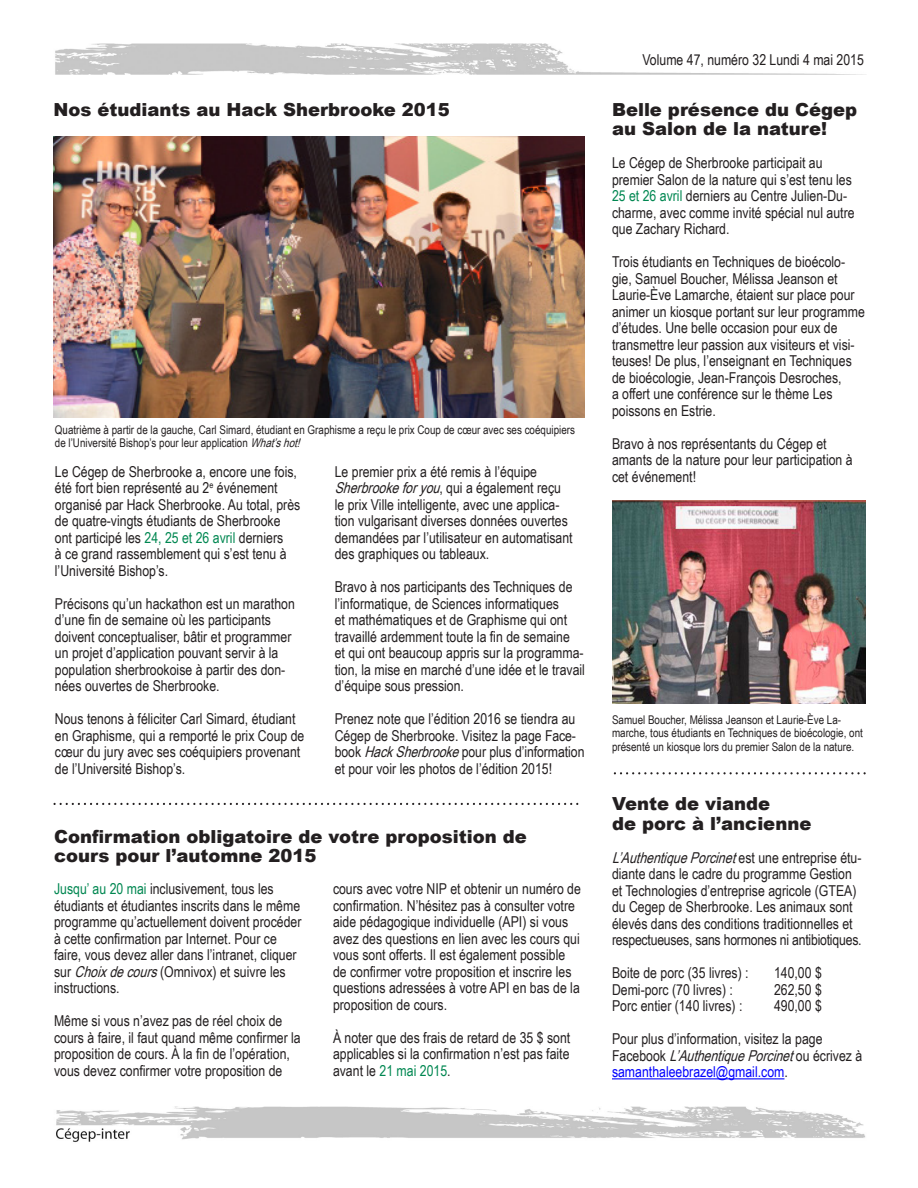
<style>
.page{position:relative;width:918px;height:1188px;background:#fff}
.page>*{position:absolute;margin:0;border:0;box-sizing:border-box;transform-origin:0 0}
.t1{font:900 18px/19.5px "Arial";color:#231f20}
.t2{font:15px/16.5px "Arial Narrow";color:#231f20}
.t3{font:12px/13.5px "Arial Narrow";color:#231f20}
.s1{font-style:italic}
.s2{color:#008751}
.s3{color:#00f}
</style>
<div class="page">
<img style="left:53px;top:43px;width:813px;height:1099px">
<svg style="left:55px;top:803px;width:528px;height:2px"></svg>
<img style="left:53px;top:137px;width:531px;height:281px">
<svg style="left:615px;top:772px;width:250px;height:2px"></svg>
<hr style="left:612px;top:1078px;width:172px;height:1px;background:#00f">
<img style="left:612px;top:500px;width:254px;height:204px">
<p class="t1" style="left:53px;top:99px;width:398px">Nos étudiants au Hack Sherbrooke 2015</p>
<p class="t3" style="left:55px;top:422px;width:522px">Quatrième à partir de la gauche, Carl Simard, étudiant en Graphisme a reçu le prix Coup de cœur avec ses coéquipiers de l’Université Bishop’s pour leur application <span class="s1">What’shot!</span></p>
<p class="t2" style="left:55px;top:463px;width:247px">Le Cégep de Sherbrooke a, encore une fois, été fort bien représenté au 2<sup>e</sup> événement organisé par Hack Sherbrooke. Au total, près de quatre-vingts étudiants de Sherbrooke ont participé les <span class="s2">24, 25 et 26 avril</span> derniers<br>à ce grand rassemblement qui s’est tenu à l’Université Bishop’s.</p>
<p class="t2" style="left:55px;top:595px;width:241px">Précisons qu’un hackathon est un marathon d’une fin de semaine où les participants doivent conceptualiser, bâtir et programmer un projet d’application pouvant servir à la population sherbrookoise à partir des don&shy;nées ouvertes de Sherbrooke.</p>
<p class="t2" style="left:55px;top:710px;width:251px">Nous tenons à féliciter Carl Simard, étudiant en Graphisme, qui a remporté le prix Coup de cœur du jury avec ses coéquipiers provenant de l’Université Bishop’s.</p>
<p class="t2" style="left:335px;top:463px;width:239px">Le premier prix a été remis à l’équipe <span class="s1">Sherbrookeforyou</span>, q u i a é g a l e m e n t re ç u le prix Ville intelligente, avec une applica&shy;tion vulgarisant diverses données ouvertes demandées par l’utilisateur en automatisant des graphiques ou tableaux.</p>
<p class="t2" style="left:335px;top:578px;width:252px">Bravo à nos participants des Techniques de l’informatique, de Sciences informatiques<br>et mathématiques et de Graphisme qui ont travaillé ardemment toute la fin de semaine<br>et qui ont beaucoup appris sur la programma&shy;tion, la mise en marché d’une idée et le travail d’équipe sous pression.</p>
<p class="t2" style="left:335px;top:710px;width:251px">Prenez note que l’édition 2016 se tiendra au Cégep de Sherbrooke. Visitez la page Face&shy;book <span class="s1">HackSherbrooke</span>pour plus d’information et pour voir les photos de l’édition 2015!</p>
<p class="t1" style="left:54px;top:826px;width:474px">Confirmation obligatoire de votre proposition de cours pour l’automne 2015</p>
<p class="t2" style="left:54px;top:880px;width:249px"><span class="s2">Jusqu’ au 20 mai</span> inclusivement, tous les étudiants et étudiantes inscrits dans le même programme qu’actuellement doivent procéder à cette confirmation par Internet. Pour ce faire, vous devez aller dans l’intranet, cliquer sur <span class="s1">Choixdecours</span>(Omnivox) et suivre les instructions.</p>
<p class="t2" style="left:54px;top:1012px;width:248px">Même si vous n’avez pas de réel choix de cours à faire, il faut quand même confirmer la proposition de cours. À la fin de l’opération, vous devez confirmer votre proposition de</p>
<p class="t2" style="left:333px;top:880px;width:249px">cours avec votre NIP et obtenir un numéro de confirmation. N’hésitez pas à consulter votre aide pédagogique individuelle (API) si vous avez des questions en lien avec les cours qui vous sont offerts. Il est également possible de confirmer votre proposition et inscrire les questions adressées à votre API en bas de la proposition de cours.</p>
<p class="t2" style="left:333px;top:1029px;width:239px;text-align:justify">À noter que des frais de retard de 35 $ sont applicables si la confirmation n’est pas faite avant le <span class="s2">21 mai 2015</span>.</p>
<p class="t2" style="left:642px;top:51px;width:223px">Volume 47, numéro 32 Lundi 4 mai 2015</p>
<p class="t1" style="left:612px;top:99px;width:247px">Belle présence du Cégep au Salon de la nature!</p>
<p class="t2" style="left:612px;top:154px;width:244px">Le Cégep de Sherbrooke participait au premier Salon de la nature qui s’est tenu les <span class="s2">25 et 26 avril</span> derniers au Centre Julien-Du&shy;charme, avec comme invité spécial nul autre que Zachary Richard.</p>
<p class="t2" style="left:612px;top:253px;width:254px">Trois étudiants en Techniques de bioécolo&shy;gie, Samuel Boucher, Mélissa Jeanson et Laurie-Ève Lamarche, étaient sur place pour animer un kiosque portant sur leur programme d’études. Une belle occasion pour eux de transmettre leur passion aux visiteurs et visi&shy;teuses! De plus, l’enseignant en Techniques de bioécologie, Jean-François Desroches,<br>a offert une conférence sur le thème Les poissons en Estrie.</p>
<p class="t2" style="left:612px;top:434px;width:242px">Bravo à nos représentants du Cégep et amants de la nature pour leur participation à cet événement!</p>
<p class="t3" style="left:612px;top:712px;width:252px">Samuel Boucher, Mélissa Jeanson et Laurie-Ève La&shy;marche, tous étudiants en Techniques de bioécologie, ont présenté un kiosque lors du premier Salon de la nature.</p>
<p class="t1" style="left:612px;top:794px;width:160px">Vente de viande</p>
<p class="t1" style="left:612px;top:813px;width:201px">de porc à l’ancienne</p>
<p class="t2" style="left:612px;top:849px;width:251px"><span class="s1">L’AuthentiquePorcinet</span>e s t u n e e n t r e p r i s e é t u - diante dans le cadre du programme Gestion et Technologies d’entreprise agricole (GTEA) du Cegep de Sherbrooke. Les animaux sont élevés dans des conditions traditionnelles et respectueuses, sans hormones ni antibiotiques.</p>
<p class="t2" style="left:612px;top:964px;width:138px">Boite de porc (35 livres) :</p>
<p class="t2" style="left:774px;top:964px;width:49px">140,00 $</p>
<p class="t2" style="left:612px;top:981px;width:122px">Demi-porc (70 livres) :</p>
<p class="t2" style="left:774px;top:981px;width:49px">262,50 $</p>
<p class="t2" style="left:612px;top:997px;width:132px">Porc entier (140 livres) :</p>
<p class="t2" style="left:774px;top:997px;width:49px">490,00 $</p>
<p class="t2" style="left:612px;top:1030px;width:252px">Pour plus d’information, visitez la page<br>F a c e b o o k <span class="s1">L’AuthentiquePorcinet</span>o u é c r i v e z à <span class="s3">samanthaleebrazel@gmail.com</span>.</p>
</div>
